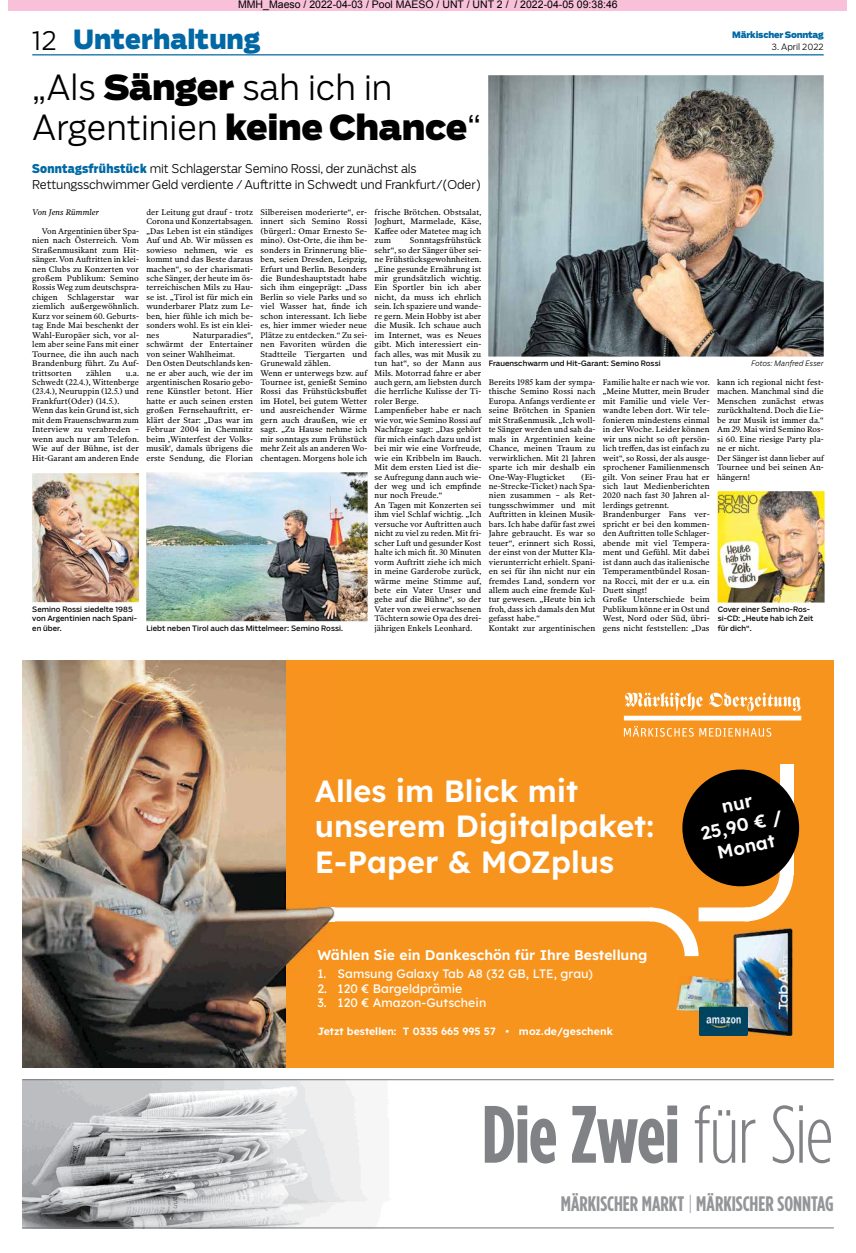
<style>
.page{position:relative;width:856px;height:1253px;background:#fff}
.page>*{position:absolute;margin:0;border:0;box-sizing:border-box;transform-origin:0 0}
.t1{font:700 81.02px "Gotham Condensed";letter-spacing:-.015em;color:#808285}
.t2{font:300 34.12px/40.2px "Salvo Sans";color:#000}
.t3{font:600 30.62px/35.3px "Lexend";color:#fff}
.t4{font:26.25px "Salvo Sans Black OV AQTJTK";color:#0068a5;scale:.95 1}
.t5{font:700 21px "Gotham Condensed";color:#939598}
.t6{font:600 18.29px/22px "Lexend";color:#fff;text-align:center}
.t7{font:600 14px "Lexend";color:#fff}
.t8{font:12.25px "Lexend";letter-spacing:.005em;color:#fff}
.t9{font:300 12.08px/15.9px "Salvo Sans";letter-spacing:-.01em;color:#000}
.t10{font:10.5px "Arial";color:#000}
.t11{font:600 10.5px "Lexend";color:#fff}
.t12{font:900 8.75px "Salvo Sans";letter-spacing:-.025em;color:#0068a5}
.t13{font:8.75px "Salvo Sans Light OV AQTJTJ";color:#000}
.t14{font:8.22px/9.5px "Poynter OS Text Two";letter-spacing:.01em;color:#000}
.t15{font:italic 8.22px "Poynter OS Text Two";letter-spacing:.01em;color:#000}
.t16{font:7.35px/9.5px "Salvo Sans";letter-spacing:.01em;color:#000}
.t17{font:italic 300 7.35px "Salvo Sans";letter-spacing:.01em;color:#000}
.s1{font-family:"Salvo Sans Light OV AQTJTJ";color:#000}
.s2{font-weight:900}
.s3{font-family:"Salvo Sans Cond";font-weight:900;color:#0069a5}
.s4{font-weight:300}
</style>
<div class="page">
<img style="left:488px;top:75px;width:336px;height:282px">
<img style="left:146px;top:472px;width:221px;height:150px">
<img style="left:32px;top:473px;width:107px;height:130px">
<img style="left:717px;top:491px;width:108px;height:112px">
<svg style="left:32px;top:55px;width:791px;height:1px"></svg>
<hr style="left:32px;top:54px;width:791px;height:1px;background:#0068a5">
<img style="left:22px;top:1080px;width:372px;height:147px">
<hr style="left:22px;top:1079px;width:812px;height:1px;background:#77787b">
<hr style="left:22px;top:1227px;width:812px;height:1px;background:#77787b">
<div style="left:286px;top:660px;width:548px;height:407px;background:#f7941e"></div>
<svg style="left:334px;top:692px;width:468px;height:264px"></svg>
<img style="left:676px;top:976px;width:57px;height:36px">
<img style="left:733px;top:928px;width:59px;height:108px">
<img style="left:733px;top:979px;width:8px;height:27px">
<div style="left:699px;top:1006px;width:49px;height:30px;background:#004460;border-radius:2px"></div>
<img style="left:707px;top:1017px;width:33px;height:10px">
<img style="left:22px;top:986px;width:264px;height:81px">
<img style="left:22px;top:660px;width:312px;height:326px">
<img style="left:317px;top:907px;width:17px;height:14px">
<div style="left:9px;top:0;width:838px;height:11px;background:#f8c1d9"></div>
<p class="t10" style="left:238px;top:-3px;width:381px">MMH_Maeso / 2022-04-03 / Pool MAESO / UNT / UNT 2 / / 2022-04-05 09:38:46</p>
<h3 class="t4" style="left:32px;top:20px;width:241px"><span class="s1">12</span> Unterhaltung</h3>
<h2 class="t2" style="left:32px;top:67px;width:450px">„Als <span class="s2">Sänger</span> sah ich in<br>Argentinien <span class="s2">keine Chance</span>“</h2>
<h3 class="t9" style="left:32px;top:160px;width:450px"><span class="s3">Sonntagsfrühstück</span> mit Schlagerstar Semino Rossi, der zunächst als<br>Rettungsschwimmer Geld verdiente / Auftritte in Schwedt und Frankfurt/(Oder)</h3>
<p class="t12" style="left:732px;top:29px;width:93px">Märkischer Sonntag</p>
<p class="t13" style="left:772px;top:41px;width:53px">3. April 2022</p>
<p class="t14" style="left:146px;top:206px;width:108px;text-align:justify">der Leitung gut drauf - trotz Corona und Konzertabsagen. „Das Leben ist ein ständiges Auf und Ab. Wir müssen es sowieso nehmen, wie es kommt und das Beste daraus machen“, so der charismati&shy;sche Sänger, der heute im ös&shy;terreichischen Mils zu Hau&shy;se ist. „Tirol ist für mich ein wunderbarer Platz zum Le&shy;ben, hier fühle ich mich be&shy;sonders wohl. Es ist ein klei&shy;nes</p>
<p class="t14" style="left:260px;top:206px;width:108px">Silbereisen moderierte“, er&shy;innert sich Semino Rossi (bürgerl.: Omar Ernesto Se&shy;mino). Ost-Orte, die ihm be&shy;sonders in Erinnerung blie&shy;ben, seien Dresden, Leipzig,<br>Erfurt und Berlin. Besonders die Bundeshauptstadt habe sich ihm eingeprägt: „Dass<br>Berlin so viele Parks und so viel Wasser hat, finde ich schon interessant. Ich liebe es, hier immer wieder neue<br>Plätze zu entdecken.“ Zu sei&shy;nen Favoriten würden die<br>Stadtteile Tiergarten und<br>Grunewald zählen.<br>Wenn er unterwegs bzw. auf<br>Tournee ist, genießt Semino<br>Rossi das Frühstücksbuffet im Hotel, bei gutem Wetter und ausreichender Wärme gern auch draußen, wie er sagt. „Zu Hause nehme ich mir sonntags zum Frühstück mehr Zeit als an anderen Wo&shy;chentagen. Morgens hole ich</p>
<p class="t14" style="left:375px;top:206px;width:108px;text-align:justify">frische Brötchen. Obstsalat, Joghurt, Marmelade, Käse, Kaffee oder Matetee mag ich zum</p>
<p class="t15" style="left:32px;top:205px;width:68px">Von Jens Rümmler</p>
<p class="t14" style="left:32px;top:225px;width:108px;text-align:justify;text-indent:9px">Von Argentinien über Spa&shy;nien nach Österreich. Vom Straßenmusikant zum Hit&shy;sänger. Von Auftritten in klei&shy;nen Clubs zu Konzerten vor großem Publikum: Semino Rossis Weg zum deutschspra&shy;chigen Schlagerstar war ziemlich außergewöhnlich.<br>Kurz vor seinem 60. Geburts&shy;tag Ende Mai beschenkt der Wahl-Europäer sich, vor al&shy;lem aber seine Fans mit einer Tournee, die ihn auch nach Brandenburg führt. Zu Auf&shy;trittsorten</p>
<p class="t14" style="left:375px;top:235px;width:108px;text-indent:35px">Sonntagsfrühstück sehr“, so der Sänger über sei&shy;ne Frühstücksgewohnheiten. „Eine gesunde Ernährung ist mir grundsätzlich wichtig.<br>Ein Sportler bin ich aber nicht, da muss ich ehrlich sein. Ich spaziere und wande&shy;re gern. Mein Hobby ist aber die Musik. Ich schaue auch im Internet, was es Neues gibt. Mich interessiert ein&shy;fach alles, was mit Musik zu tun hat“, so der Mann aus<br>Mils. Motorrad fahre er aber auch gern, am liebsten durch die herrliche Kulisse der Ti&shy;roler Berge.<br>Lampenfieber habe er nach wie vor, wie Semino Rossi auf<br>Nachfrage sagt: „Das gehört für mich einfach dazu und ist bei mir wie eine Vorfreude, wie ein Kribbeln im Bauch.<br>Mit dem ersten Lied ist die&shy;se Aufregung dann auch wie&shy;der weg und ich empfinde nur noch Freude.“<br>An Tagen mit Konzerten sei ihm viel Schlaf wichtig. „Ich versuche vor Auftritten auch nicht zu viel zu reden. Mit fri&shy;scher Luft und gesunder Kost halte ich mich fit. 30 Minuten vorm Auftritt ziehe ich mich in meine Garderobe zurück, wärme meine Stimme auf, bete ein Vater Unser und gehe auf die Bühne“, so der<br>Vater von zwei erwachsenen<br>Töchtern sowie Opa des drei&shy;jährigen Enkels Leonhard.</p>
<p class="t14" style="left:146px;top:329px;width:108px;text-indent:47px">Naturparadies“, schwärmt der Entertainer von seiner Wahlheimat.<br>Den Osten Deutschlands ken&shy;ne er aber auch, wie der im argentinischen Rosario gebo&shy;rene Künstler betont. Hier hatte er auch seinen ersten großen Fernsehauftritt, er&shy;klärt der Star: „Das war im<br>Februar 2004 in Chemnitz beim ‚Winterfest der Volks&shy;musik‘, damals übrigens die erste Sendung, die Florian</p>
<p class="t16" style="left:489px;top:358px;width:173px">Frauenschwarm und Hit-Garant: Semino Rossi</p>
<p class="t17" style="left:751px;top:358px;width:74px">Fotos: Manfred Esser</p>
<p class="t14" style="left:86px;top:367px;width:26px">zählen</p>
<p class="t14" style="left:32px;top:367px;width:108px;text-indent:94px">u.a.<br>Schwedt (22.4.), Wittenberge (23.4.), Neuruppin (12.5.) und<br>Frankfurt(Oder) (14.5.).<br>Wenn das kein Grund ist, sich mit dem Frauenschwarm zum<br>Interview zu verabreden – wenn auch nur am Telefon.<br>Wie auf der Bühne, ist der<br>Hit-Garant am anderen Ende</p>
<p class="t14" style="left:603px;top:376px;width:108px">Familie halte er nach wie vor. „Meine Mutter, mein Bruder mit Familie und viele Ver&shy;wandte leben dort. Wir tele&shy;fonieren mindestens einmal in der Woche. Leider können wir uns nicht so oft persön&shy;lich treffen, das ist einfach zu weit“, so Rossi, der als ausge&shy;sprochener Familienmensch gilt. Von seiner Frau hat er sich laut Medienberichten<br>2020 nach fast 30 Jahren al&shy;lerdings getrennt.<br>Brandenburger Fans ver&shy;spricht er bei den kommen&shy;den Auftritten tolle Schlager&shy;abende mit viel Tempera&shy;ment und Gefühl. Mit dabei ist dann auch das italienische<br>Temperamentbündel Rosan&shy;na Rocci, mit der er u.a. ein<br>Duett singt!<br>Große Unterschiede beim<br>Publikum könne er in Ost und<br>West, Nord oder Süd, übri&shy;gens nicht feststellen: „Das</p>
<p class="t14" style="left:717px;top:376px;width:108px">kann ich regional nicht fest&shy;machen. Manchmal sind die<br>Menschen zunächst etwas zurückhaltend. Doch die Lie&shy;be zur Musik ist immer da.“<br>Am 29. Mai wird Semino Ros&shy;si 60. Eine riesige Party pla&shy;ne er nicht.<br>Der Sänger ist dann lieber auf<br>Tournee und bei seinen An&shy;hängern!</p>
<p class="t14" style="left:489px;top:376px;width:108px;text-align:justify">Bereits 1985 kam der sympa&shy;thische Semino Rossi nach Europa. Anfangs verdiente er seine Brötchen in Spanien mit Straßenmusik. „Ich woll&shy;te Sänger werden und sah da&shy;mals in Argentinien keine Chance, meinen Traum zu verwirklichen. Mit 21 Jahren sparte ich mir deshalb ein One-Way-Flugticket</p>
<p class="t14" style="left:489px;top:471px;width:108px;text-indent:92px">(Ei&shy;ne-Strecke-Ticket) nach Spa&shy;nien zusammen – als Ret&shy;tungsschwimmer und mit<br>Auftritten in kleinen Musik&shy;bars. Ich habe dafür fast zwei<br>Jahre gebraucht. Es war so teuer“, erinnert sich Rossi, der einst von der Mutter Kla&shy;vierunterricht erhielt. Spani&shy;en sei für ihn nicht nur ein fremdes Land, sondern vor allem auch eine fremde Kul&shy;tur gewesen. „Heute bin ich froh, dass ich damals den Mut gefasst habe.“<br>Kontakt zur argentinischen</p>
<p class="t16" style="left:32px;top:604px;width:106px">Semino Rossi siedelte 1985 von Argentinien nach Spani&shy;en über.</p>
<p class="t16" style="left:717px;top:604px;width:97px">Cover einer Semino-Ros&shy;si-CD: „Heute hab ich Zeit für dich“.</p>
<p class="t16" style="left:146px;top:623px;width:198px">Liebt neben Tirol auch das Mittelmeer: Semino Rossi.</p>
<h3 class="t3" style="left:315px;top:772px;width:340px">Alles im Blick mit unserem Digitalpaket:<br>E-Paper &amp; MOZplus</h3>
<h3 class="t7" style="left:317px;top:944px;width:331px">Wählen Sie ein Dankeschön für Ihre Bestellung</h3>
<h3 class="t8" style="left:337px;top:964px;width:257px">Samsung Galaxy Tab A8 (32 GB, LTE, grau)</h3>
<h3 class="t8" style="left:317px;top:979px;width:147px">2. 120 € Bargeldprämie</h3>
<h3 class="t8" style="left:317px;top:994px;width:170px">3. 120 € Amazon-Gutschein</h3>
<h3 class="t8" style="left:317px;top:964px;width:10px">1.</h3>
<p class="t11" style="left:317px;top:1023px;width:297px">Jetzt bestellen: T 0335 665 995 57 • moz.de/geschenk</p>
<h3 class="t6" style="left:694px;top:800px;width:85px;rotate:-12deg">nur<br>25,90 € /<br>Monat</h3>
<h1 class="t1" style="left:482px;top:1085px;width:353px">Die Zwei <span class="s4">für Sie</span></h1>
<h3 class="t5" style="left:561px;top:1190px;width:274px">MÄRKISCHER MARKT <span class="s4">|</span> MÄRKISCHER SONNTAG</h3>
</div>
